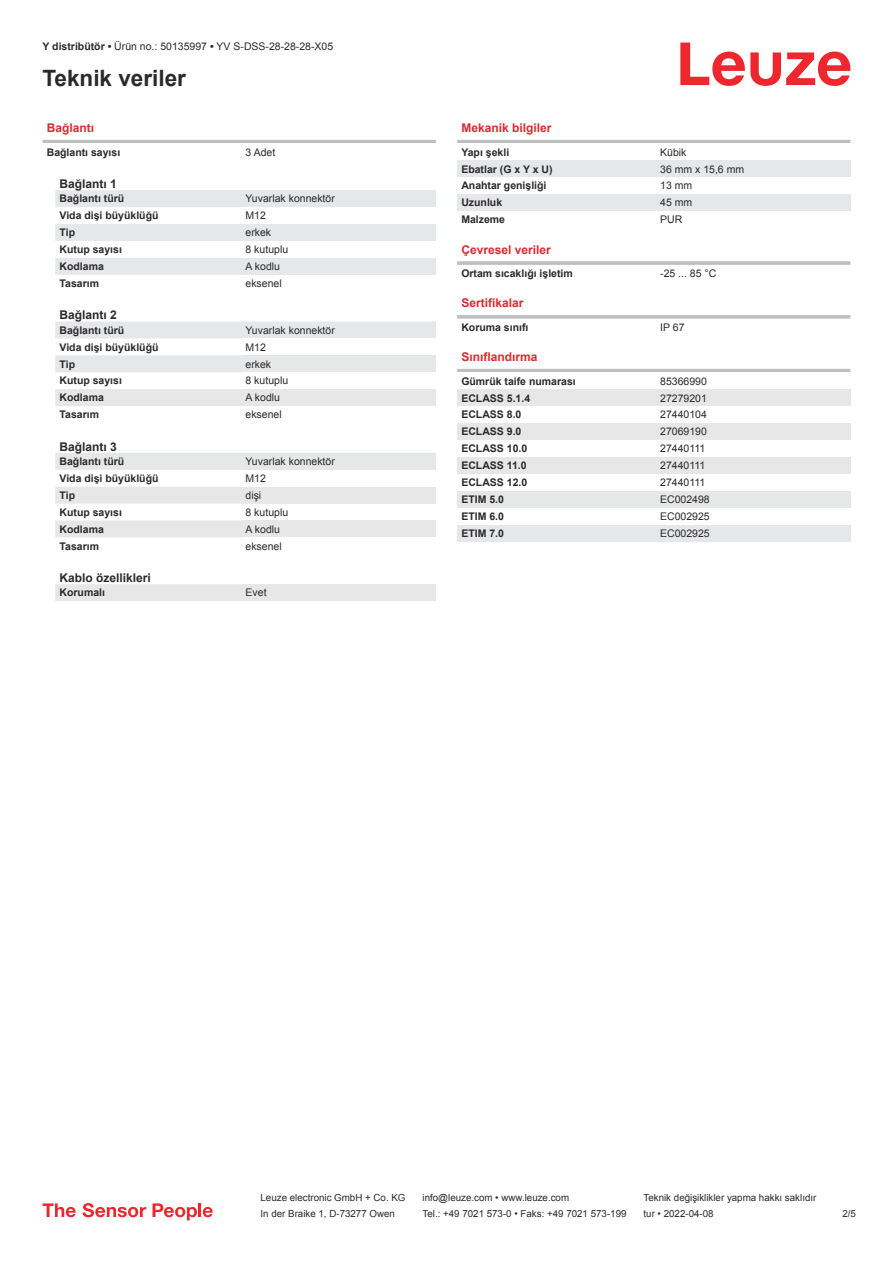
<style>
.page{position:relative;width:893px;height:1263px;background:#fff}
.page>*{position:absolute;margin:0;border:0;box-sizing:border-box;transform-origin:0 0}
.t1{font:700 22.5px "Arial";color:#2b292a}
.t2{font:700 12px "Arial";color:#db2a30}
.t3{font:700 12px "Arial";color:#2b292a}
.t4{font:700 10.5px "Arial";color:#2b292a}
.t5{font:10.5px "Arial";color:#2b292a}
.t6{font:9.75px "Arial";color:#2b292a}
.s1{font-weight:700}
</style>
<div class="page">
<svg style="left:680px;top:43px;width:170px;height:43px"></svg>
<svg style="left:55px;top:190px;width:380px;height:411px"></svg>
<hr style="left:43px;top:140px;width:393px;height:3px;background:#bdbfc1">
<div style="left:242px;top:190px;width:194px;height:17px;background:#e6e7e9"></div>
<div style="left:242px;top:207px;width:194px;height:17px;background:#fff"></div>
<div style="left:242px;top:224px;width:194px;height:17px;background:#e6e7e9"></div>
<div style="left:242px;top:241px;width:194px;height:17px;background:#fff"></div>
<div style="left:242px;top:258px;width:194px;height:17px;background:#e6e7e9"></div>
<div style="left:242px;top:275px;width:194px;height:17px;background:#fff"></div>
<div style="left:242px;top:322px;width:194px;height:16px;background:#e6e7e9"></div>
<div style="left:242px;top:338px;width:194px;height:17px;background:#fff"></div>
<div style="left:242px;top:355px;width:194px;height:17px;background:#e6e7e9"></div>
<div style="left:242px;top:372px;width:194px;height:17px;background:#fff"></div>
<div style="left:242px;top:389px;width:194px;height:17px;background:#e6e7e9"></div>
<div style="left:242px;top:406px;width:194px;height:17px;background:#fff"></div>
<div style="left:242px;top:453px;width:194px;height:17px;background:#e6e7e9"></div>
<div style="left:242px;top:470px;width:194px;height:17px;background:#fff"></div>
<div style="left:242px;top:487px;width:194px;height:17px;background:#e6e7e9"></div>
<div style="left:242px;top:504px;width:194px;height:16px;background:#fff"></div>
<div style="left:242px;top:520px;width:194px;height:17px;background:#e6e7e9"></div>
<div style="left:242px;top:537px;width:194px;height:17px;background:#fff"></div>
<div style="left:242px;top:584px;width:194px;height:17px;background:#e6e7e9"></div>
<hr style="left:457px;top:140px;width:393px;height:3px;background:#bdbfc1">
<div style="left:457px;top:160px;width:200px;height:17px;background:#e6e7e9"></div>
<div style="left:657px;top:160px;width:193px;height:17px;background:#e6e7e9"></div>
<div style="left:457px;top:194px;width:200px;height:17px;background:#e6e7e9"></div>
<div style="left:657px;top:194px;width:193px;height:17px;background:#e6e7e9"></div>
<hr style="left:457px;top:261px;width:393px;height:4px;background:#c5c7c8">
<svg style="left:457px;top:315px;width:393px;height:4px;background:#c3c5c7"></svg>
<hr style="left:457px;top:369px;width:393px;height:3px;background:#bdbfc1">
<div style="left:457px;top:389px;width:200px;height:17px;background:#e6e7e9"></div>
<div style="left:657px;top:389px;width:193px;height:17px;background:#e6e7e9"></div>
<div style="left:457px;top:423px;width:200px;height:17px;background:#e6e7e9"></div>
<div style="left:657px;top:423px;width:193px;height:17px;background:#e6e7e9"></div>
<div style="left:457px;top:457px;width:200px;height:17px;background:#e6e7e9"></div>
<div style="left:657px;top:457px;width:193px;height:17px;background:#e6e7e9"></div>
<div style="left:457px;top:491px;width:200px;height:17px;background:#e6e7e9"></div>
<div style="left:657px;top:491px;width:193px;height:17px;background:#e6e7e9"></div>
<div style="left:457px;top:525px;width:200px;height:16px;background:#e6e7e9"></div>
<div style="left:657px;top:525px;width:193px;height:16px;background:#e6e7e9"></div>
<svg style="left:43px;top:1203px;width:33px;height:14px"></svg>
<svg style="left:83px;top:1203px;width:63px;height:14px"></svg>
<svg style="left:153px;top:1203px;width:44px;height:17px"></svg>
<hr style="left:198px;top:1203px;width:3px;height:14px;background:#ed272d">
<svg style="left:203px;top:1207px;width:10px;height:10px"></svg>
<p class="t5" style="left:43px;top:43px;width:292px"><span class="s1">Y distribütör •</span> Ürün no.: 50135997 <span class="s1">•</span> YV S-DSS-28-28-28-X05</p>
<h1 class="t1" style="left:43px;top:70px;width:145px">Teknik veriler</h1>
<p class="t2" style="left:47px;top:120px;width:49px">Bağlantı</p>
<p class="t4" style="left:47px;top:145px;width:75px">Bağlantı sayısı</p>
<p class="t5" style="left:246px;top:148px;width:31px">3 Adet</p>
<p class="t3" style="left:60px;top:175px;width:59px">Bağlantı 1</p>
<p class="t4" style="left:60px;top:191px;width:66px">Bağlantı türü</p>
<p class="t5" style="left:246px;top:191px;width:91px">Yuvarlak konnektör</p>
<p class="t4" style="left:60px;top:208px;width:101px">Vida dişi büyüklüğü</p>
<p class="t5" style="left:246px;top:212px;width:22px">M12</p>
<p class="t4" style="left:60px;top:229px;width:17px">Tip</p>
<p class="t5" style="left:246px;top:229px;width:27px">erkek</p>
<p class="t4" style="left:60px;top:242px;width:64px">Kutup sayısı</p>
<p class="t5" style="left:246px;top:242px;width:44px">8 kutuplu</p>
<p class="t4" style="left:60px;top:262px;width:46px">Kodlama</p>
<p class="t5" style="left:246px;top:262px;width:36px">A kodlu</p>
<p class="t4" style="left:60px;top:276px;width:41px">Tasarım</p>
<p class="t5" style="left:246px;top:276px;width:38px">eksenel</p>
<p class="t3" style="left:60px;top:307px;width:59px">Bağlantı 2</p>
<p class="t4" style="left:60px;top:323px;width:66px">Bağlantı türü</p>
<p class="t5" style="left:246px;top:323px;width:91px">Yuvarlak konnektör</p>
<p class="t4" style="left:60px;top:340px;width:101px">Vida dişi büyüklüğü</p>
<p class="t5" style="left:246px;top:343px;width:22px">M12</p>
<p class="t4" style="left:60px;top:360px;width:17px">Tip</p>
<p class="t5" style="left:246px;top:360px;width:27px">erkek</p>
<p class="t4" style="left:60px;top:373px;width:64px">Kutup sayısı</p>
<p class="t5" style="left:246px;top:374px;width:44px">8 kutuplu</p>
<p class="t4" style="left:60px;top:394px;width:46px">Kodlama</p>
<p class="t5" style="left:246px;top:394px;width:36px">A kodlu</p>
<p class="t4" style="left:60px;top:407px;width:41px">Tasarım</p>
<p class="t5" style="left:246px;top:407px;width:38px">eksenel</p>
<p class="t3" style="left:60px;top:438px;width:59px">Bağlantı 3</p>
<p class="t4" style="left:60px;top:454px;width:66px">Bağlantı türü</p>
<p class="t5" style="left:246px;top:454px;width:91px">Yuvarlak konnektör</p>
<p class="t4" style="left:60px;top:471px;width:101px">Vida dişi büyüklüğü</p>
<p class="t5" style="left:246px;top:474px;width:22px">M12</p>
<p class="t4" style="left:60px;top:491px;width:17px">Tip</p>
<p class="t5" style="left:246px;top:488px;width:17px">dişi</p>
<p class="t4" style="left:60px;top:505px;width:64px">Kutup sayısı</p>
<p class="t5" style="left:246px;top:505px;width:44px">8 kutuplu</p>
<p class="t4" style="left:60px;top:525px;width:46px">Kodlama</p>
<p class="t5" style="left:246px;top:525px;width:36px">A kodlu</p>
<p class="t4" style="left:60px;top:538px;width:41px">Tasarım</p>
<p class="t5" style="left:246px;top:539px;width:38px">eksenel</p>
<p class="t3" style="left:60px;top:573px;width:93px">Kablo özellikleri</p>
<p class="t4" style="left:60px;top:585px;width:47px">Korumalı</p>
<p class="t5" style="left:246px;top:589px;width:23px">Evet</p>
<p class="t2" style="left:461px;top:123px;width:92px">Mekanik bilgiler</p>
<p class="t4" style="left:461px;top:145px;width:49px">Yapı şekli</p>
<p class="t5" style="left:660px;top:145px;width:28px">Kübik</p>
<p class="t4" style="left:461px;top:165px;width:93px">Ebatlar (G x Y x U)</p>
<p class="t5" style="left:660px;top:162px;width:86px">36 mm x 15,6 mm</p>
<p class="t4" style="left:461px;top:178px;width:87px">Anahtar genişliği</p>
<p class="t5" style="left:660px;top:179px;width:34px">13 mm</p>
<p class="t4" style="left:461px;top:199px;width:42px">Uzunluk</p>
<p class="t5" style="left:660px;top:195px;width:34px">45 mm</p>
<p class="t4" style="left:461px;top:216px;width:45px">Malzeme</p>
<p class="t5" style="left:660px;top:216px;width:24px">PUR</p>
<p class="t2" style="left:461px;top:245px;width:91px">Çevresel veriler</p>
<p class="t4" style="left:461px;top:266px;width:113px">Ortam sıcaklığı işletim</p>
<p class="t5" style="left:660px;top:266px;width:58px">-25 ... 85 °C</p>
<p class="t2" style="left:461px;top:299px;width:64px">Sertifikalar</p>
<p class="t4" style="left:461px;top:320px;width:69px">Koruma sınıfı</p>
<p class="t5" style="left:660px;top:323px;width:26px">IP 67</p>
<p class="t2" style="left:461px;top:349px;width:78px">Sınıflandırma</p>
<p class="t4" style="left:461px;top:374px;width:116px">Gümrük taife numarası</p>
<p class="t5" style="left:660px;top:377px;width:48px">85366990</p>
<p class="t4" style="left:461px;top:390px;width:70px">ECLASS 5.1.4</p>
<p class="t5" style="left:660px;top:394px;width:48px">27279201</p>
<p class="t4" style="left:461px;top:411px;width:62px">ECLASS 8.0</p>
<p class="t5" style="left:660px;top:408px;width:48px">27440104</p>
<p class="t4" style="left:461px;top:428px;width:62px">ECLASS 9.0</p>
<p class="t5" style="left:660px;top:428px;width:48px">27069190</p>
<p class="t4" style="left:461px;top:441px;width:67px">ECLASS 10.0</p>
<p class="t5" style="left:660px;top:441px;width:47px">27440111</p>
<p class="t4" style="left:461px;top:458px;width:67px">ECLASS 11.0</p>
<p class="t5" style="left:660px;top:458px;width:47px">27440111</p>
<p class="t4" style="left:461px;top:475px;width:67px">ECLASS 12.0</p>
<p class="t5" style="left:660px;top:475px;width:47px">27440111</p>
<p class="t4" style="left:461px;top:495px;width:44px">ETIM 5.0</p>
<p class="t5" style="left:660px;top:492px;width:51px">EC002498</p>
<p class="t4" style="left:461px;top:512px;width:44px">ETIM 6.0</p>
<p class="t5" style="left:660px;top:509px;width:51px">EC002925</p>
<p class="t4" style="left:461px;top:529px;width:44px">ETIM 7.0</p>
<p class="t5" style="left:660px;top:526px;width:51px">EC002925</p>
<p class="t6" style="left:261px;top:1191px;width:146px">Leuze electronic GmbH + Co. KG</p>
<p class="t6" style="left:423px;top:1191px;width:148px">info@leuze.com • www.leuze.com</p>
<p class="t6" style="left:644px;top:1191px;width:174px">Teknik değişiklikler yapma hakkı saklıdır</p>
<p class="t6" style="left:261px;top:1207px;width:136px">In der Braike 1, D-73277 Owen</p>
<p class="t6" style="left:423px;top:1207px;width:205px">Tel.: +49 7021 573-0 • Faks: +49 7021 573-199</p>
<p class="t6" style="left:644px;top:1207px;width:72px">tur • 2022-04-08</p>
<p class="t6" style="left:842px;top:1210px;width:15px">2 /5</p>
</div>
